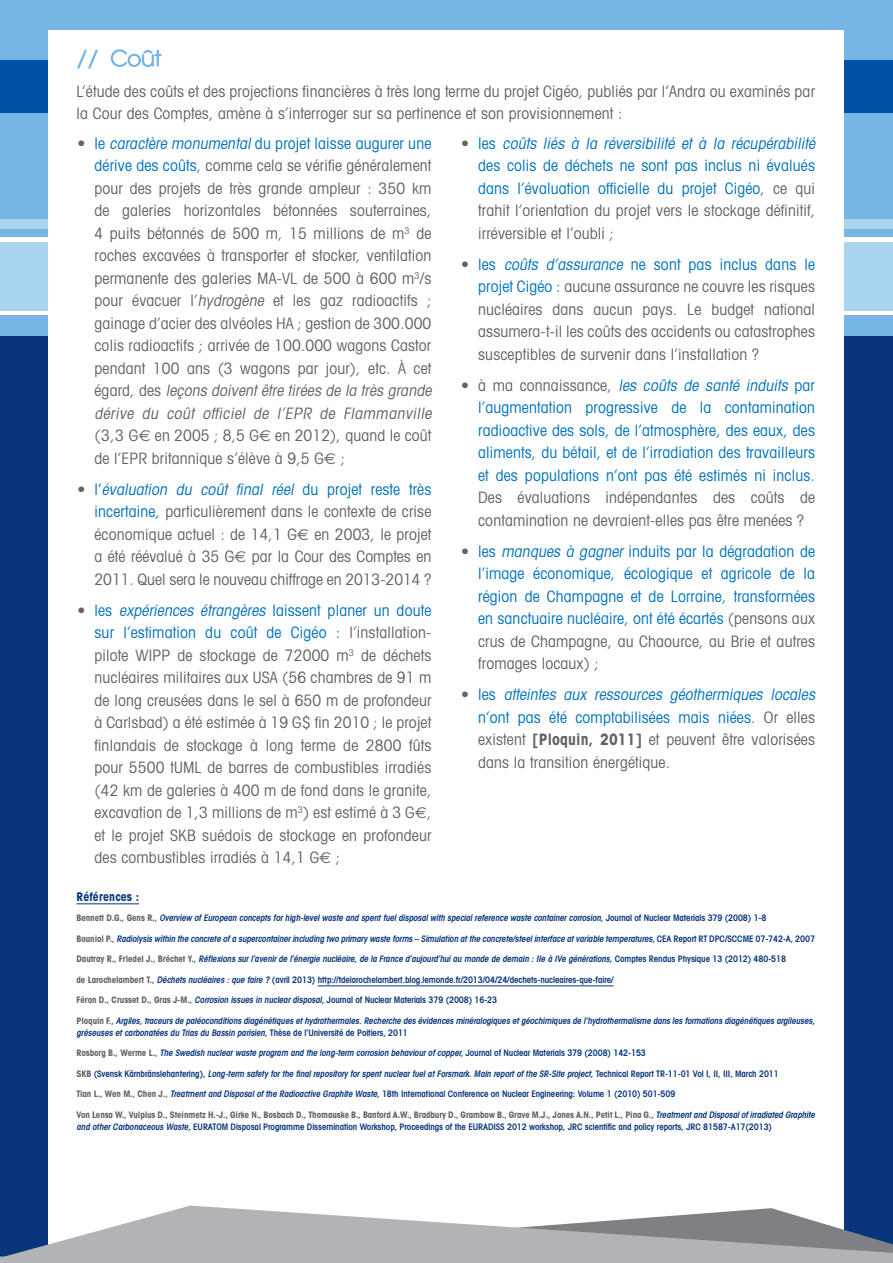
<style>
.page{position:relative;width:893px;height:1263px;background:#fff}
.page>*{position:absolute;margin:0;border:0;box-sizing:border-box;transform-origin:0 0}
.t1{font:condensed 15.75px/22.5px "Avant Garde";letter-spacing:.01em;color:#646262}
.t2{font:condensed 15.75px/22.5px "Avant Garde";letter-spacing:.01em;color:#0072bc;text-align:justify}
.t3{font:700 condensed 12px "Avant Garde";letter-spacing:.01em;color:#08357c}
.t4{font:italic 600 condensed 9px/12px "Avant Garde";color:#08357c}
.t5{font:600 condensed 9px "Avant Garde";letter-spacing:-.01em;color:#08357c}
.t6{font:700 condensed 9px/12px "Avant Garde";letter-spacing:-.01em;color:#646262}
.s1{color:#0072bc}
.s2{font-style:italic;color:#0072bc}
.s3{font-style:italic}
.s4{font-family:"Euro Sans";font-stretch:normal}
.s5{color:#646262}
.s6{font-weight:700}
.s7{font-weight:700;font-style:normal;color:#646262}
.s8{font-style:normal}
.s9{font-weight:700;color:#646262}
.s10{font-weight:600;font-style:italic;color:#08357c}
.s11{font-weight:600;color:#08357c}
</style>
<div class="page">
<div style="left:0;top:0;width:893px;height:238px;background:#77b6e4"></div>
<div style="left:0;top:277px;width:893px;height:986px;background:#08357c"></div>
<div style="left:0;top:315px;width:893px;height:20px;background:#77b6e4"></div>
<div style="left:0;top:235px;width:893px;height:76px;background:#aad5f1"></div>
<hr style="left:0;top:237px;width:893px;height:4px;background:#fff">
<div style="left:0;top:226px;width:893px;height:11px;background:#77b6e4"></div>
<div style="left:0;top:219px;width:893px;height:10px;background:#aad5f1"></div>
<hr style="left:0;top:311px;width:893px;height:4px;background:#fff">
<div style="left:0;top:60px;width:893px;height:53px;background:#0051a8"></div>
<div style="left:49px;top:30px;width:795px;height:1231px;background:#fff"></div>
<svg style="left:0;top:1205px;width:893px;height:58px;fill:#b2b3b7"></svg>
<svg style="left:77px;top:49px;width:21px;height:20px"></svg>
<svg style="left:110px;top:49px;width:52px;height:18px"></svg>
<hr style="left:77px;top:903px;width:62px;height:1px;background:#08357c">
<hr style="left:318px;top:985px;width:296px;height:1px;background:#08357c">
<p class="t1" style="left:77px;top:80px;width:740px">L’étude des coûts et des projections financières à très long terme du projet Cigéo, publiés par l’Andra ou examinés par la Cour des Comptes, amène à s’interroger sur sa pertinence et son provisionnement :</p>
<p class="t1" style="left:94px;top:132px;width:342px;text-indent:-17px">• <span class="s1">le</span> <span class="s2">caractère monumental</span> <span class="s1">du projet laisse augurer une dérive des coûts,</span> comme cela se vérifie généralement pour des projets de très grande ampleur : 350 km de galeries horizontales bétonnées souterraines, 4 puits bétonnés de 500 m, 15 millions de m<sup>3</sup> de roches excavées à transporter et stocker, ventilation permanente des galeries MA-VL de 500 à 600 m<sup>3</sup>/s pour évacuer l’<span class="s3">hydrogène</span> et les gaz radioactifs ; gainage d’acier des alvéoles HA ; gestion de 300.000 colis radioactifs ; arrivée de 100.000 wagons Castor pendant 100 ans (3 wagons par jour), etc. À cet é g a r d , d e s <span class="s3">leçons doivent être tirées de la très grande dérive du coût officiel de l’EPR de Flammanville </span>(3,3 G<span class="s4">E</span> en 2005 ; 8,5 G<span class="s4">E</span> en 2012), quand le coût de l’EPR britannique s’élève à 9,5 G<span class="s4">E</span> ;</p>
<p class="t1" style="left:94px;top:478px;width:338px;text-align:justify;text-indent:-17px">• <span class="s1">l ’</span> <span class="s2">évaluation du coût final réel</span> <span class="s1">d u p roj et re s te t rè s incertaine,</span> particulièrement dans le contexte de crise économique actuel : de 14,1 G<span class="s4">E</span> en 2003, le projet a été réévalué à 35 G<span class="s4">E</span> par la Cour des Comptes en 2011. Quel sera le nouveau chiffrage en 2013-2014 ?</p>
<p class="t1" style="left:94px;top:599px;width:338px;text-align:justify;text-indent:-17px">• <span class="s1">les</span> <span class="s2">expériences étrangères</span> <span class="s1">laissent planer un doute sur l’estimation du coût de Cigéo :</span> l’installation&shy;pilote WIPP de stockage de 72000 m<sup>3</sup> de déchets nucléaires militaires aux USA (56 chambres de 91 m de long creusées dans le sel à 650 m de profondeur à Carlsbad) a été estimée à 19 G$ fin 2010 ; le projet finlandais de stockage à long terme de 2800 fûts pour 5500 tUML de barres de combustibles irradiés (42 km de galeries à 400 m de fond dans le granite, excavation de 1,3 millions de m<sup>3</sup>) est estimé à 3 G<span class="s4">E</span>, et le projet SKB suédois de stockage en profondeur des combustibles irradiés à 14,1 G<span class="s4">E</span> ;</p>
<p class="t2" style="left:478px;top:132px;width:342px;text-align:left;text-indent:-17px"><span class="s5">•</span> l e s <span class="s3">coûts liés à la réversibilité et à la récupérabilité </span>des colis de déchets ne sont pas inclus ni évalués dans l’évaluation officielle du projet Cigéo<span class="s5">, ce qui trahit l’orientation du projet vers le stockage définitif, irréversible et l’oubli ;</span></p>
<p class="t1" style="left:478px;top:253px;width:338px;text-align:justify;text-indent:-17px">• <span class="s1">les</span> <span class="s2">coûts d’assurance</span> <span class="s1">ne sont pas inclus dans le projet Cigéo :</span> aucune assurance ne couvre les risques nucléaires dans aucun pays. Le budget national assumera-t-il les coûts des accidents ou catastrophes susceptibles de survenir dans l’installation ?</p>
<p class="t2" style="left:478px;top:374px;width:338px;text-indent:-17px"><span class="s5">• à m a c o n n a i s s a n ce,</span> <span class="s3">les coûts de santé induits</span> p a r l’augmentation progressive de la contamination radioactive des sols, de l’atmosphère, des eaux, des aliments, du bétail, et de l’irradiation des travailleurs et des populations n’ont pas été estimés ni inclus.<br><span class="s5">Des évaluations indépendantes des coûts de contamination ne devraient-elles pas être menées ?</span></p>
<p class="t2" style="left:478px;top:540px;width:338px;text-indent:-17px"><span class="s5">•</span> les <span class="s3">manques à gagner</span> induits par la dégradation de l’image économique, écologique et agricole de la région de Champagne et de Lorraine, transformées en sanctuaire nucléaire, ont été écartés <span class="s5">(pensons aux crus de Champagne, au Chaource, au Brie et autres fromages locaux) ;</span></p>
<p class="t1" style="left:478px;top:683px;width:342px;text-indent:-17px">• <span class="s1">l e s</span> <span class="s2">atteintes aux ressources géothermiques locales </span><span class="s1">n’ont pas été comptabilisées mais niées.</span> Or elles existent <span class="s6">[Ploquin, 2011]</span> et peuvent être valorisées dans la transition énergétique.</p>
<p class="t3" style="left:77px;top:889px;width:64px">Références :</p>
<p class="t4" style="left:77px;top:912px;width:691px"><span class="s7">B e n n e t t D . G . , G e n s R . ,</span> Overview ofEuropean concepts forhigh-levelwaste and spentfueldisposalwith specialreference waste containercorrosion,<span class="s8">J o u r n a l o f N u c l e a r M a t e r i a l s 3 7 9 ( 2 0 0 8 ) 1 - 8</span></p>
<p class="t4" style="left:77px;top:932px;width:740px"><span class="s7">B o u n i o l P. ,</span> Radiolysis within the concrete ofa supercontainerincluding two primary waste forms – Simulation atthe concrete/steelinterface atvariable temperatures,<span class="s8">C E A R e p o r t RT D P C/S C C M E 0 7 - 7 4 2 - A , 2 0 0 7</span></p>
<p class="t4" style="left:77px;top:953px;width:711px"><span class="s7">D a u t r a y R . , F r i e d e l J . , B r é c h e t Y. ,</span> Réflexions surl’avenirde l’énergie nucléaire,de la France d’aujourd’huiau monde de demain :IIe à IVe générations,<span class="s8">C o m p te s R e n d u s P h ys i q u e 1 3 ( 2 0 1 2 ) 4 8 0 - 5 1 8</span></p>
<p class="t5" style="left:77px;top:974px;width:539px"><span class="s9">de Larochelambert T.,</span> <span class="s3">Déchets nucléaires :que faire ?</span> (avril 2013) http://tdelarochelambert.blog.lemonde.fr/2013/04/24/dechets-nucleaires-que-faire/</p>
<p class="t5" style="left:77px;top:995px;width:422px"><span class="s9">Féron D., Crusset D., Gras J-M.,</span> <span class="s3">Corrosion issues in nucleardisposal,</span>Journal of Nuclear Materials 379 (2008) 16-23</p>
<p class="t4" style="left:77px;top:1014px;width:742px"><span class="s7">P l o q u i n F. ,</span> Argiles,traceurs de paléoconditions diagénétiques ethydrothermales.Recherche des évidences minéralogiques etgéochimiques de l’hydrothermalisme dans les formations diagénétiques argileuses, gréseuses etcarbonatées du Trias du Bassin parisien,<span class="s8">T h è s e d e l ’ U n i v e r s i t é d e P o i t i e r s , 2 0 1 1</span></p>
<p class="t4" style="left:77px;top:1047px;width:571px"><span class="s7">Ro s b o rg B . , We r m e L . ,</span> The Swedish nuclearwaste program and the long-term corrosion behaviourofcopper,<span class="s8">J o u r n a l o f N u c l e a r M a te r i a l s 3 7 9 ( 2 0 0 8 ) 1 4 2 - 1 5 3</span></p>
<p class="t4" style="left:77px;top:1067px;width:704px"><span class="s7">S K B</span> <span class="s8">( S v e n s k Kä r n b r ä n s l e h a n t e r i n g ) ,</span> Long-term safety forthe finalrepository forspentnuclearfuelatForsmark.Main reportofthe SR-Site project,<span class="s8">Te c h n i c a l R e p o rt T R - 1 1 - 0 1 Vo l I , I I , I I I , M a r c h 2 0 1 1</span></p>
<p class="t5" style="left:77px;top:1089px;width:600px"><span class="s9">Tian L., Wen M., Chen J.,</span> <span class="s3">Treatmentand Disposalofthe Radioactive Graphite Waste,</span>18th International Conference on Nuclear Engineering: Volume 1 (2010) 501-509</p>
<p class="t6" style="left:77px;top:1108px;width:742px">Von Lensa W., Vulpius D., Steinmetz H.-J., Girke N., Bosbach D., Thomauske B., Banford A.W., Bradbury D., Grambow B., Grave M.J., Jones A.N., Petit L., Pina G., <span class="s10">Treatmentand Disposalofirradiated Graphite and otherCarbonaceous Waste,</span><span class="s11">EURATOM Disposal Programme Dissemination Workshop, Proceedings of the EURADISS 2012 workshop, JRC scientific and policy reports, JRC 81587-A17(2013)</span></p>
</div>
